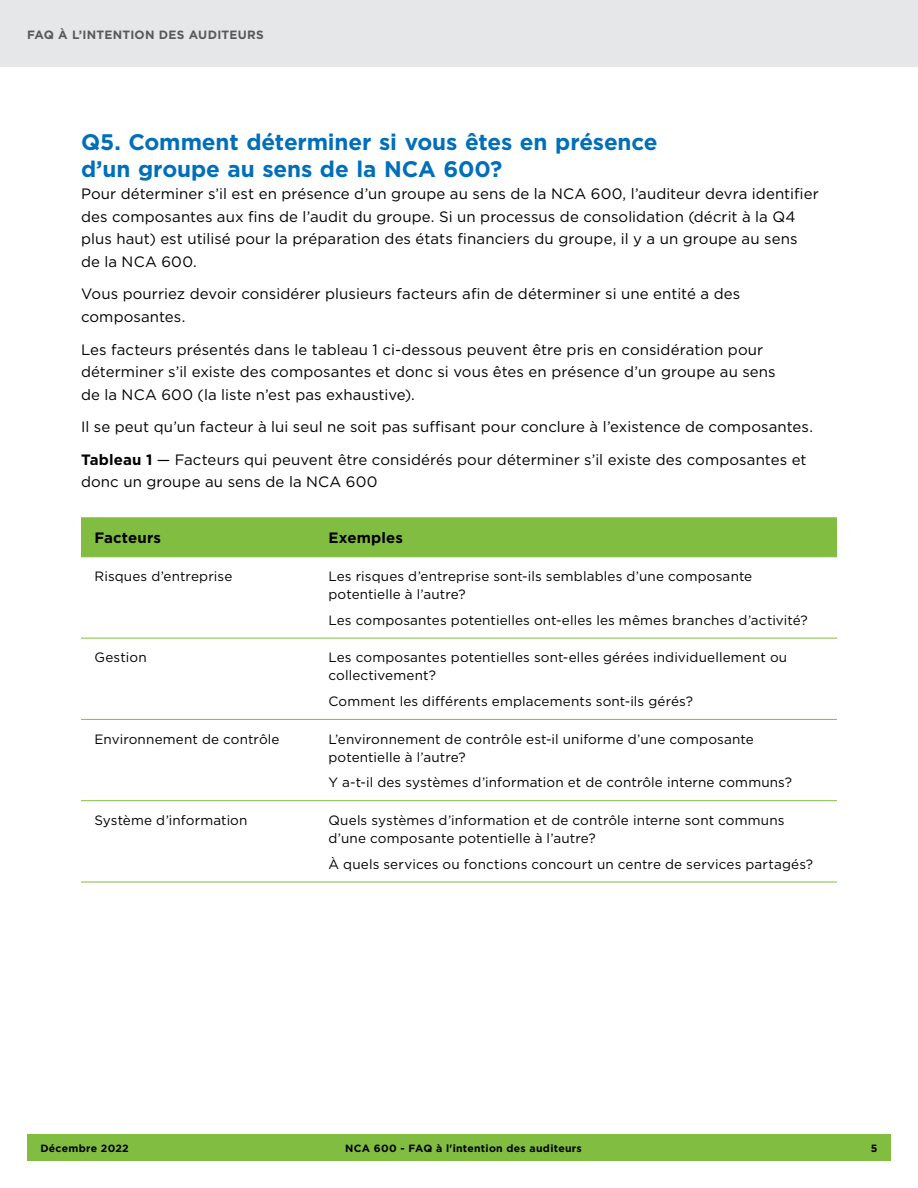
<style>
.page{position:relative;width:918px;height:1188px;background:#fff}
.page>*{position:absolute;margin:0;border:0;box-sizing:border-box;transform-origin:0 0}
.CPA_head1{font:700 22.5px/27px "Gotham";letter-spacing:-.01em;color:#006fba}
.CPA__body{font:15px/22.5px "Gotham";letter-spacing:.005em;color:#000}
.CPA__para1{font:15px/22.5px "Gotham";letter-spacing:.005em;color:#000}
.CPA_tableText-header{font:700 15px "Gotham";letter-spacing:.01em;color:#000}
.CPA_tableText-body{font:13.5px/18px "Gotham";letter-spacing:.01em;color:#000}
.t1{font:700 12px "Gotham";letter-spacing:.02em;color:#58595b}
.t2{font:700 10.5px "Gotham";letter-spacing:.025em;color:#000}
.s1{font-weight:700}
</style>
<div class="page">
<div style="left:81px;top:518px;width:756px;height:38px;background:#81bd41"></div>
<hr style="left:81px;top:517px;width:234px;height:1px;background:#81bd41">
<hr style="left:315px;top:517px;width:522px;height:1px;background:#81bd41">
<hr style="left:81px;top:556px;width:234px;height:1px;background:#81bd41">
<hr style="left:315px;top:556px;width:522px;height:1px;background:#81bd41">
<hr style="left:81px;top:638px;width:234px;height:1px;background:#81bd41">
<hr style="left:315px;top:638px;width:522px;height:1px;background:#81bd41">
<hr style="left:81px;top:719px;width:234px;height:1px;background:#81bd41">
<hr style="left:315px;top:719px;width:522px;height:1px;background:#81bd41">
<hr style="left:81px;top:800px;width:234px;height:1px;background:#81bd41">
<hr style="left:315px;top:800px;width:522px;height:1px;background:#81bd41">
<hr style="left:81px;top:882px;width:234px;height:1px;background:#81bd41">
<hr style="left:315px;top:882px;width:522px;height:1px;background:#81bd41">
<div style="left:27px;top:1134px;width:864px;height:27px;background:#81bd41"></div>
<div style="left:0;top:0;width:918px;height:68px;background:#e6e7e8"></div>
<p class="t1" style="left:27px;top:26px;width:238px">FAQ à l’INTENTION DES AUDITEURS</p>
<h2 class="CPA_head1" style="left:81px;top:128px;width:578px">Q5. Comment déterminer si vous êtes en présence d’un groupe au sens de la NCA 600?</h2>
<p class="CPA__para1" style="left:81px;top:182px;width:739px">Pour déterminer s’il est en présence d’un groupe au sens de la NCA 600, l’auditeur devra identifier des composantes aux fins de l’audit du groupe. Si un processus de consolidation (décrit à la Q4 plus haut) est utilisé pour la préparation des états financiers du groupe, il y a un groupe au sens de la NCA 600.</p>
<p class="CPA__body" style="left:81px;top:283px;width:661px">Vous pourriez devoir considérer plusieurs facteurs afin de déterminer si une entité a des composantes.</p>
<p class="CPA__body" style="left:81px;top:338px;width:696px">Les facteurs présentés dans le tableau 1 ci-dessous peuvent être pris en considération pour déterminer s’il existe des composantes et donc si vous êtes en présence d’un groupe au sens de la NCA 600 (la liste n’est pas exhaustive).</p>
<p class="CPA__body" style="left:81px;top:415px;width:734px">Il se peut qu’un facteur à lui seul ne soit pas suffisant pour conclure à l’existence de composantes.</p>
<p class="CPA__body" style="left:81px;top:448px;width:727px"><span class="s1">Tableau 1</span> — Facteurs qui peuvent être considérés pour déterminer s’il existe des composantes et donc un groupe au sens de la NCA 600</p>
<p class="CPA_tableText-header" style="left:94px;top:528px;width:68px">Facteurs</p>
<p class="CPA_tableText-header" style="left:328px;top:528px;width:76px">Exemples</p>
<p class="CPA_tableText-body" style="left:94px;top:567px;width:139px">Risques d’entreprise</p>
<p class="CPA_tableText-body" style="left:328px;top:567px;width:425px">Les risques d’entreprise sont-ils semblables d’une composante potentielle à l’autre?</p>
<p class="CPA_tableText-body" style="left:328px;top:611px;width:481px">Les composantes potentielles ont-elles les mêmes branches d’activité?</p>
<p class="CPA_tableText-body" style="left:94px;top:648px;width:54px">Gestion</p>
<p class="CPA_tableText-body" style="left:328px;top:648px;width:460px">Les composantes potentielles sont-elles gérées individuellement ou collectivement?</p>
<p class="CPA_tableText-body" style="left:328px;top:692px;width:366px">Comment les différents emplacements sont-ils gérés?</p>
<p class="CPA_tableText-body" style="left:94px;top:730px;width:187px">Environnement de contrôle</p>
<p class="CPA_tableText-body" style="left:328px;top:730px;width:427px">L’environnement de contrôle est-il uniforme d’une composante potentielle à l’autre?</p>
<p class="CPA_tableText-body" style="left:328px;top:773px;width:465px">Y a-t-il des systèmes d’information et de contrôle interne communs?</p>
<p class="CPA_tableText-body" style="left:94px;top:811px;width:155px">Système d’information</p>
<p class="CPA_tableText-body" style="left:328px;top:811px;width:458px">Quels systèmes d’information et de contrôle interne sont communs d’une composante potentielle à l’autre?</p>
<p class="CPA_tableText-body" style="left:328px;top:854px;width:486px">À quels services ou fonctions concourt un centre de services partagés?</p>
<p class="t2" style="left:40px;top:1141px;width:90px">Décembre 2022</p>
<p class="t2" style="left:345px;top:1141px;width:238px">NCA 600 - FAQ à l'intention des auditeurs</p>
<p class="t2" style="left:871px;top:1141px;width:8px">5</p>
</div>
